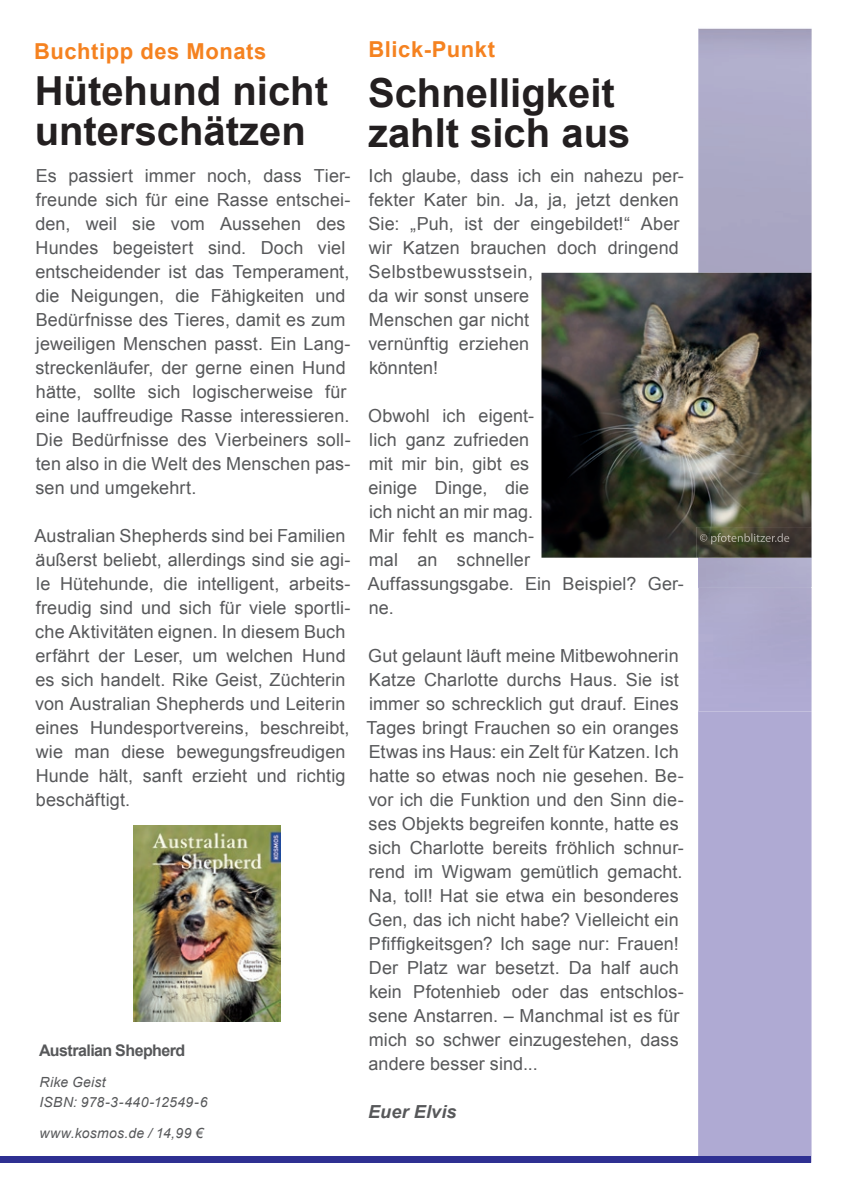
<style>
.page{position:relative;width:842px;height:1191px;background:#fff}
.page>*{position:absolute;margin:0;border:0;box-sizing:border-box;transform-origin:0 0}
.t1{font:700 40px/40px "Arial";color:#231f20}
.t2{font:700 22px "Arial";letter-spacing:.025em;color:#f58220}
.t3{font:18px/24px "Arial";letter-spacing:.005em;color:#57585a}
.t4{font:italic 700 18px "Arial";letter-spacing:.01em;color:#57585a}
.t5{font:700 16px "Arial";letter-spacing:-.035em;color:#57585a}
.t6{font:italic 14px/20px "Arial";letter-spacing:.015em;color:#57585a}
</style>
<div class="page">
<div style="left:698px;top:711px;width:113px;height:446px;background:#afaad3"></div>
<div style="left:0;top:1157px;width:811px;height:6px;background:#2e3092"></div>
<img style="left:698px;top:28px;width:113px;height:683px">
<img style="left:541px;top:273px;width:270px;height:284px">
<img style="left:133px;top:825px;width:148px;height:196px">
<div style="left:698px;top:527px;width:114px;height:60px;background:#adabc9"></div>
<img style="left:696px;top:527px;width:115px;height:30px">
<img style="left:700px;top:533px;width:89px;height:11px">
<p class="t2" style="left:34px;top:36px;width:234px">Buchtipp des Monats</p>
<p class="t2" style="left:369px;top:35px;width:128px">Blick-Punkt</p>
<h1 class="t1" style="left:35px;top:72px;width:295px">Hütehund nicht unterschätzen</h1>
<h1 class="t1" style="left:368px;top:74px;width:264px">Schnelligkeit zahlt sich aus</h1>
<p class="t3" style="left:35px;top:164px;width:317px">Es passiert immer noch, dass Tier&shy;freunde sich für eine Rasse entschei&shy;den, weil sie vom Aussehen des Hundes begeistert sind. Doch viel entscheidender ist das Temperament, die Neigungen, die Fähigkeiten und Bedürfnisse des Tieres, damit es zum jeweiligen Menschen passt. Ein Lang&shy;streckenläufer, der gerne einen Hund hätte, sollte sich logischerweise für eine lauffreudige Rasse interessieren.<br>Die Bedürfnisse des Vierbeiners soll&shy;ten also in die Welt des Menschen pas&shy;sen und umgekehrt.</p>
<p class="t3" style="left:35px;top:524px;width:318px">Australian Shepherds sind bei Familien äußerst beliebt, allerdings sind sie agi&shy;le Hütehunde, die intelligent, arbeits&shy;freudig sind und sich für viele sportli&shy;che Aktivitäten eignen. In diesem Buch erfährt der Leser, um welchen Hund es sich handelt. Rike Geist, Züchterin von Australian Shepherds und Leiterin eines Hundesportvereins, beschreibt, wie man diese bewegungsfreudigen Hunde hält, sanft erzieht und richtig beschäftigt.</p>
<p class="t5" style="left:39px;top:1039px;width:148px">Australian Shepherd</p>
<p class="t6" style="left:39px;top:1072px;width:169px">Rike Geist<br>ISBN: 978-3-440-12549-6</p>
<p class="t6" style="left:39px;top:1123px;width:165px">www.kosmos.de / 14,99 €</p>
<p class="t3" style="left:368px;top:164px;width:317px">Ich glaube, dass ich ein nahezu per&shy;fekter Kater bin. Ja, ja, jetzt denken<br>Sie: „Puh, ist der eingebildet!“ Aber wir Katzen brauchen doch dringend<br>Selbstbewusstsein,<br>da wir sonst unsere<br>Menschen gar nicht<br>vernünftig erziehen<br>könnten!</p>
<p class="t3" style="left:368px;top:404px;width:318px">Obwohl ich eigent-<br>lich ganz zufrieden<br>mit mir bin, gibt es<br>einige Dinge, die<br>ich nicht an mir mag.<br>Mir fehlt es manch-<br>mal an schneller<br>Auffassungsgabe. Ein Beispiel? Ger&shy;ne.</p>
<p class="t3" style="left:367px;top:644px;width:319px">Gut gelaunt läuft meine Mitbewohnerin Katze Charlotte durchs Haus. Sie ist immer so schrecklich gut drauf. Eines Tages bringt Frauchen so ein oranges Etwas ins Haus: ein Zelt für Katzen. Ich hatte so etwas noch nie gesehen. Be&shy;vor ich die Funktion und den Sinn die&shy;ses Objekts begreifen konnte, hatte es sich Charlotte bereits fröhlich schnur&shy;rend im Wigwam gemütlich gemacht.<br>Na, toll! Hat sie etwa ein besonderes Gen, das ich nicht habe? Vielleicht ein Pfiffigkeitsgen? Ich sage nur: Frauen!<br>Der Platz war besetzt. Da half auch kein Pfotenhieb oder das entschlos&shy;sene Anstarren. – Manchmal ist es für mich so schwer einzugestehen, dass andere besser sind...</p>
<p class="t4" style="left:368px;top:1099px;width:90px">Euer Elvis</p>
</div>
